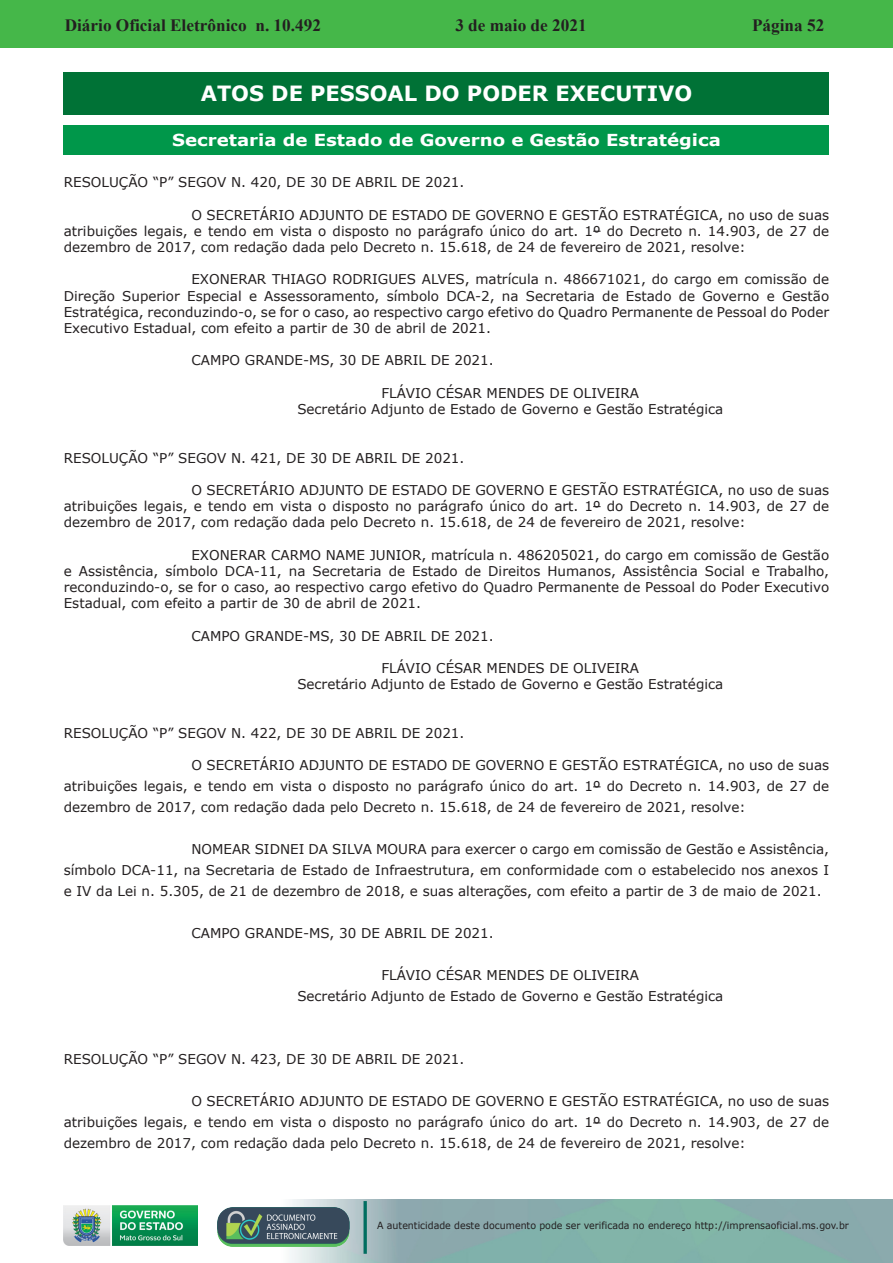
<style>
.page{position:relative;width:893px;height:1263px;background:#fff}
.page>*{position:absolute;margin:0;border:0;box-sizing:border-box;transform-origin:0 0}
.t1{font:700 21px "Verdana";color:#fff}
.t2{font:700 17.25px "Times New Roman";color:#231f20}
.t3{font:700 16.5px "Verdana";color:#fff;scale:1.1 1}
.t4{font:13.5px/16.2px "Verdana";color:#231f20;text-align:justify}
.t5{font:9.9px "Verdana";color:#231f20;scale:.95 1}
</style>
<div class="page">
<div style="left:0;top:0;width:893px;height:48px;background:#45b749"></div>
<img style="left:63px;top:1199px;width:830px;height:64px">
<img style="left:364px;top:1202px;width:2px;height:51px">
<img style="left:218px;top:1207px;width:132px;height:39px">
<img style="left:64px;top:1205px;width:134px;height:41px">
<div style="left:64px;top:72px;width:765px;height:42px;background:#007236"></div>
<div style="left:64px;top:125px;width:765px;height:30px;background:#00974a"></div>
<p class="t2" style="left:65px;top:13px;width:258px">Diário Oficial Eletrônico n. 10.492</p>
<p class="t2" style="left:455px;top:13px;width:133px">3 de maio de 2021</p>
<p class="t2" style="left:752px;top:13px;width:74px">Página 52</p>
<h1 class="t1" style="left:201px;top:79px;width:493px">ATOS DE PESSOAL DO PODER EXECUTIVO</h1>
<p class="t3" style="left:172px;top:128px;width:500px">Secretaria de Estado de Governo e Gestão Estratégica</p>
<p class="t4" style="left:64px;top:174px;width:402px">RESOLUÇÃO “P” SEGOV N. 420, DE 30 DE ABRIL DE 2021.</p>
<p class="t4" style="left:64px;top:206px;width:767px;text-indent:128px">O SECRETÁRIO ADJUNTO DE ESTADO DE GOVERNO E GESTÃO ESTRATÉGICA, no uso de suas atribuições legais, e tendo em vista o disposto no parágrafo único do art. 1º do Decreto n. 14.903, de 27 de dezembro de 2017, com redação dada pelo Decreto n. 15.618, de 24 de fevereiro de 2021, resolve:</p>
<p class="t4" style="left:64px;top:271px;width:767px;text-indent:128px">EXONERAR THIAGO RODRIGUES ALVES, matrícula n. 486671021, do cargo em comissão de Direção Superior Especial e Assessoramento, símbolo DCA-2, na Secretaria de Estado de Governo e Gestão Estratégica, reconduzindo-o, se for o caso, ao respectivo cargo efetivo do Quadro Permanente de Pessoal do Poder Executivo Estadual, com efeito a partir de 30 de abril de 2021.</p>
<p class="t4" style="left:191px;top:352px;width:304px">CAMPO GRANDE-MS, 30 DE ABRIL DE 2021.</p>
<p class="t4" style="left:297px;top:385px;width:427px;text-align:center">FLÁVIO CÉSAR MENDES DE OLIVEIRA<br>Secretário Adjunto de Estado de Governo e Gestão Estratégica</p>
<p class="t4" style="left:64px;top:449px;width:402px">RESOLUÇÃO “P” SEGOV N. 421, DE 30 DE ABRIL DE 2021.</p>
<p class="t4" style="left:64px;top:482px;width:767px;text-indent:128px">O SECRETÁRIO ADJUNTO DE ESTADO DE GOVERNO E GESTÃO ESTRATÉGICA, no uso de suas atribuições legais, e tendo em vista o disposto no parágrafo único do art. 1º do Decreto n. 14.903, de 27 de dezembro de 2017, com redação dada pelo Decreto n. 15.618, de 24 de fevereiro de 2021, resolve:</p>
<p class="t4" style="left:64px;top:547px;width:767px;text-indent:128px">EXONERAR CARMO NAME JUNIOR, matrícula n. 486205021, do cargo em comissão de Gestão e Assistência, símbolo DCA-11, na Secretaria de Estado de Direitos Humanos, Assistência Social e Trabalho, reconduzindo-o, se for o caso, ao respectivo cargo efetivo do Quadro Permanente de Pessoal do Poder Executivo Estadual, com efeito a partir de 30 de abril de 2021.</p>
<p class="t4" style="left:191px;top:628px;width:304px">CAMPO GRANDE-MS, 30 DE ABRIL DE 2021.</p>
<p class="t4" style="left:297px;top:660px;width:427px;text-align:center">FLÁVIO CÉSAR MENDES DE OLIVEIRA<br>Secretário Adjunto de Estado de Governo e Gestão Estratégica</p>
<p class="t4" style="left:64px;top:725px;width:402px">RESOLUÇÃO “P” SEGOV N. 422, DE 30 DE ABRIL DE 2021.</p>
<p class="t4" style="left:64px;top:755px;width:767px;line-height:21px;text-indent:128px">O SECRETÁRIO ADJUNTO DE ESTADO DE GOVERNO E GESTÃO ESTRATÉGICA, no uso de suas atribuições legais, e tendo em vista o disposto no parágrafo único do art. 1º do Decreto n. 14.903, de 27 de dezembro de 2017, com redação dada pelo Decreto n. 15.618, de 24 de fevereiro de 2021, resolve:</p>
<p class="t4" style="left:64px;top:839px;width:767px;line-height:21px;text-indent:128px">NOMEAR SIDNEI DA SILVA MOURA para exercer o cargo em comissão de Gestão e Assistência, símbolo DCA-11, na Secretaria de Estado de Infraestrutura, em conformidade com o estabelecido nos anexos I e IV da Lei n. 5.305, de 21 de dezembro de 2018, e suas alterações, com efeito a partir de 3 de maio de 2021.</p>
<p class="t4" style="left:191px;top:925px;width:304px">CAMPO GRANDE-MS, 30 DE ABRIL DE 2021.</p>
<p class="t4" style="left:297px;top:965px;width:427px;line-height:21px;text-align:center">FLÁVIO CÉSAR MENDES DE OLIVEIRA<br>Secretário Adjunto de Estado de Governo e Gestão Estratégica</p>
<p class="t4" style="left:64px;top:1051px;width:402px">RESOLUÇÃO “P” SEGOV N. 423, DE 30 DE ABRIL DE 2021.</p>
<p class="t4" style="left:64px;top:1091px;width:767px;line-height:21px;text-indent:128px">O SECRETÁRIO ADJUNTO DE ESTADO DE GOVERNO E GESTÃO ESTRATÉGICA, no uso de suas atribuições legais, e tendo em vista o disposto no parágrafo único do art. 1º do Decreto n. 14.903, de 27 de dezembro de 2017, com redação dada pelo Decreto n. 15.618, de 24 de fevereiro de 2021, resolve:</p>
<p class="t5" style="left:377px;top:1219px;width:498px">A autenticidade deste documento pode ser verificada no endereço http://imprensaoficial.ms.gov.br</p>
</div>
